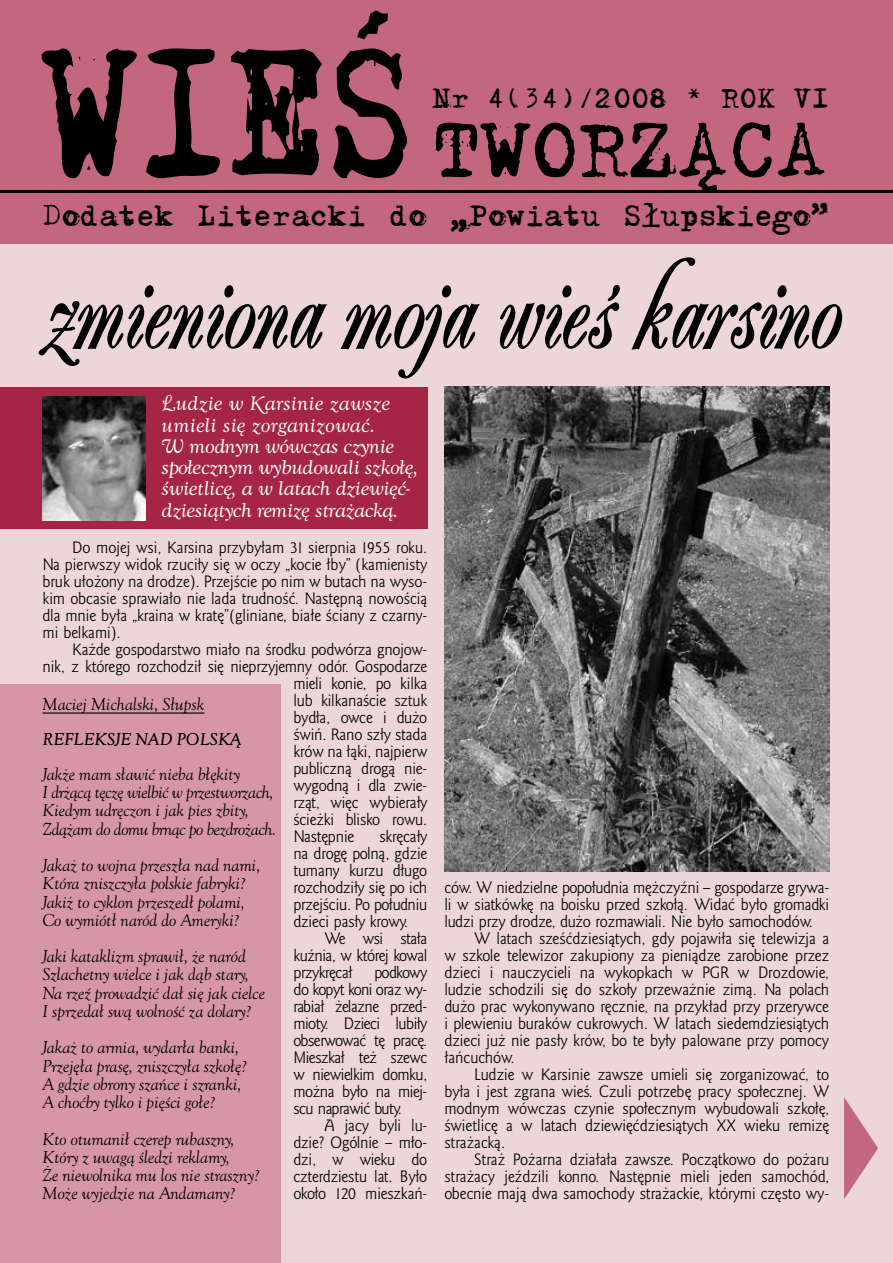
<style>
.page{position:relative;width:893px;height:1263px;background:#ecd6da}
.page>*{position:absolute;margin:0;border:0;box-sizing:border-box;transform-origin:0 0}
.t1{font:178.2px "Machine One EFN";color:#000;scale:.8 1}
.t2{font:700 124.8px "Ailanthus EFN";color:#000;scale:.77 1}
.t3{font:75px "Machine One EFN";color:#000}
.t4{font:28.5px "Machine One EFN";color:#000}
.t5{font:27px "Machine One EFN";letter-spacing:.01em;color:#000}
.t6{font:18px/21.3px "Goldy Swash EFN";letter-spacing:-.03em;color:#fff}
.t7{font:15px/17px "Goldy EFN";letter-spacing:-.01em;color:#000;text-align:justify}
.t8{font:italic 15px/18.3px "Goldy Olds EFN";color:#000}
.t9{font:italic 15px/18.1px "Goldy Olds EFN";letter-spacing:-.025em;color:#000}
.t10{font:italic 700 15px "Goldy Olds EFN";color:#000}
</style>
<div class="page">
<div style="left:0;top:0;width:893px;height:244px;background:#c3677f"></div>
<hr style="left:0;top:190px;width:893px;height:3px;background:#000">
<svg style="left:844px;top:1097px;width:34px;height:102px"></svg>
<div style="left:0;top:387px;width:427px;height:142px;background:#a72544"></div>
<img style="left:43px;top:396px;width:103px;height:125px">
<div style="left:0;top:685px;width:281px;height:578px;background:#d696a3"></div>
<hr style="left:43px;top:712px;width:161px;height:2px;background:#000">
<img style="left:444px;top:387px;width:385px;height:484px">
<h1 class="t1" style="left:43px;top:3px;width:470px">WIEŚ</h1>
<h3 class="t5" style="left:433px;top:81px;width:397px">Nr 4(34)/2008 * ROK VI</h3>
<h3 class="t3" style="left:432px;top:104px;width:396px">TWORZĄCA</h3>
<h3 class="t4" style="left:43px;top:198px;width:788px">Dodatek Literacki do „Powiatu Słupskiego”</h3>
<h2 class="t2" style="left:43px;top:237px;width:1035px">zmieniona moja wieś karsino</h2>
<p class="t6" style="left:162px;top:393px;width:258px">Ludzie w Karsinie zawsze umieli się zorganizować.<br>W modnym wówczas czynie społecznym wybudowali szkołę, świetlicę, a w latach dziewięć&shy;dziesiątych remizę strażacką.</p>
<p class="t7" style="left:43px;top:539px;width:386px;text-indent:30px">Do mojej wsi, Karsina przybyłam 31 sierpnia 1955 roku.<br>Na pierwszy widok rzuciły się w oczy „kocie łby” (kamienisty bruk ułożony na drodze). Przejście po nim w butach na wyso&shy;kim obcasie sprawiało nie lada trudność. Następną nowością dla mnie była „kraina w kratę”(gliniane, białe ściany z czarny&shy;mi belkami).</p>
<p class="t7" style="left:72px;top:641px;width:357px">Każde gospodarstwo miało na środku podwórza gnojow-</p>
<p class="t7" style="left:43px;top:658px;width:386px">nik, z którego rozchodził się nieprzyjemny odór. Gospodarze</p>
<p class="t7" style="left:293px;top:675px;width:135px">mieli konie, po kilka</p>
<p class="t7" style="left:293px;top:692px;width:135px">lub kilkanaście sztuk</p>
<p class="t7" style="left:293px;top:709px;width:135px">bydła, owce i dużo</p>
<p class="t7" style="left:293px;top:726px;width:135px">świń. Rano szły stada</p>
<p class="t7" style="left:293px;top:743px;width:135px">krów na łąki, najpierw</p>
<p class="t7" style="left:293px;top:760px;width:135px">publiczną drogą nie-</p>
<p class="t7" style="left:293px;top:777px;width:135px">wygodną i dla zwie-</p>
<p class="t7" style="left:293px;top:794px;width:135px">rząt, więc wybierały</p>
<p class="t7" style="left:293px;top:811px;width:135px">ścieżki blisko rowu.</p>
<p class="t7" style="left:293px;top:828px;width:62px">Następnie</p>
<p class="t8" style="left:43px;top:695px;width:163px">Maciej Michalski, Słupsk</p>
<p class="t10" style="left:43px;top:729px;width:201px">REFLEKSJE NAD POLSKĄ</p>
<p class="t9" style="left:43px;top:764px;width:235px">Jakże mam sławić nieba błękity<br>I drżącą tęczę wielbić w przestworzach, Kiedym udręczon i jak pies zbity, Zdążam do domu brnąc po bezdrożach.</p>
<p class="t8" style="left:43px;top:856px;width:219px">Jakaż to wojna przeszła nad nami,<br>Która zniszczyła polskie fabryki?<br>Jakiż to cyklon przeszedł polami,<br>Co wymiótł naród do Ameryki?</p>
<p class="t8" style="left:43px;top:947px;width:224px">Jaki kataklizm sprawił, że naród Szlachetny wielce i jak dąb stary, Na rzeź prowadzić dał się jak cielce I sprzedał swą wolność za dolary?</p>
<p class="t8" style="left:43px;top:1038px;width:205px">Jakaż to armia, wydarła banki,<br>Przejęła prasę, zniszczyła szkołę?<br>A gdzie obrony szańce i szranki,<br>A choćby tylko i pięści gołe?</p>
<p class="t8" style="left:43px;top:1129px;width:218px">Kto otumanił czerep rubaszny,<br>Który z uwagą śledzi reklamy,<br>Że niewolnika mu los nie straszny?<br>Może wyjedzie na Andamany?</p>
<p class="t7" style="left:293px;top:828px;width:135px;text-indent:86px">skręcały na drogę polną, gdzie tumany kurzu długo rozchodziły się po ich przejściu. Po południu dzieci pasły krowy.</p>
<p class="t7" style="left:293px;top:931px;width:135px;text-indent:31px">We wsi stała kuźnia, w której kowal przykręcał</p>
<p class="t7" style="left:293px;top:965px;width:135px;text-indent:81px">podkowy do kopyt koni oraz wy&shy;rabiał żelazne przed&shy;mioty. Dzieci lubiły obserwować tę pracę.<br>Mieszkał też szewc w niewielkim domku, można było na miej&shy;scu naprawić buty.</p>
<p class="t7" style="left:293px;top:1118px;width:135px;text-indent:31px">A jacy byli lu&shy;dzie? Ogólnie – mło&shy;dzi, w wieku do czterdziestu lat. Było około 120 mieszkań-</p>
<p class="t7" style="left:444px;top:880px;width:386px">ców. W niedzielne popołudnia mężczyźni – gospodarze grywa&shy;li w siatkówkę na boisku przed szkołą. Widać było gromadki ludzi przy drodze, dużo rozmawiali. Nie było samochodów.</p>
<p class="t7" style="left:444px;top:931px;width:386px;text-indent:30px">W latach sześćdziesiątych, gdy pojawiła się telewizja a w szkole telewizor zakupiony za pieniądze zarobione przez dzieci i nauczycieli na wykopkach w PGR w Drozdowie, ludzie schodzili się do szkoły przeważnie zimą. Na polach dużo prac wykonywano ręcznie, na przykład przy przerywce i plewieniu buraków cukrowych. W latach siedemdziesiątych dzieci już nie pasły krów, bo te były palowane przy pomocy łańcuchów.</p>
<p class="t7" style="left:444px;top:1067px;width:386px;text-indent:30px">Ludzie w Karsinie zawsze umieli się zorganizować, to była i jest zgrana wieś. Czuli potrzebę pracy społecznej. W modnym wówczas czynie społecznym wybudowali szkołę, świetlicę a w latach dziewięćdziesiątych XX wieku remizę strażacką.</p>
<p class="t7" style="left:444px;top:1152px;width:386px;text-indent:30px">Straż Pożarna działała zawsze. Początkowo do pożaru strażacy jeździli konno. Następnie mieli jeden samochód, obecnie mają dwa samochody strażackie, którymi często wy-</p>
</div>
